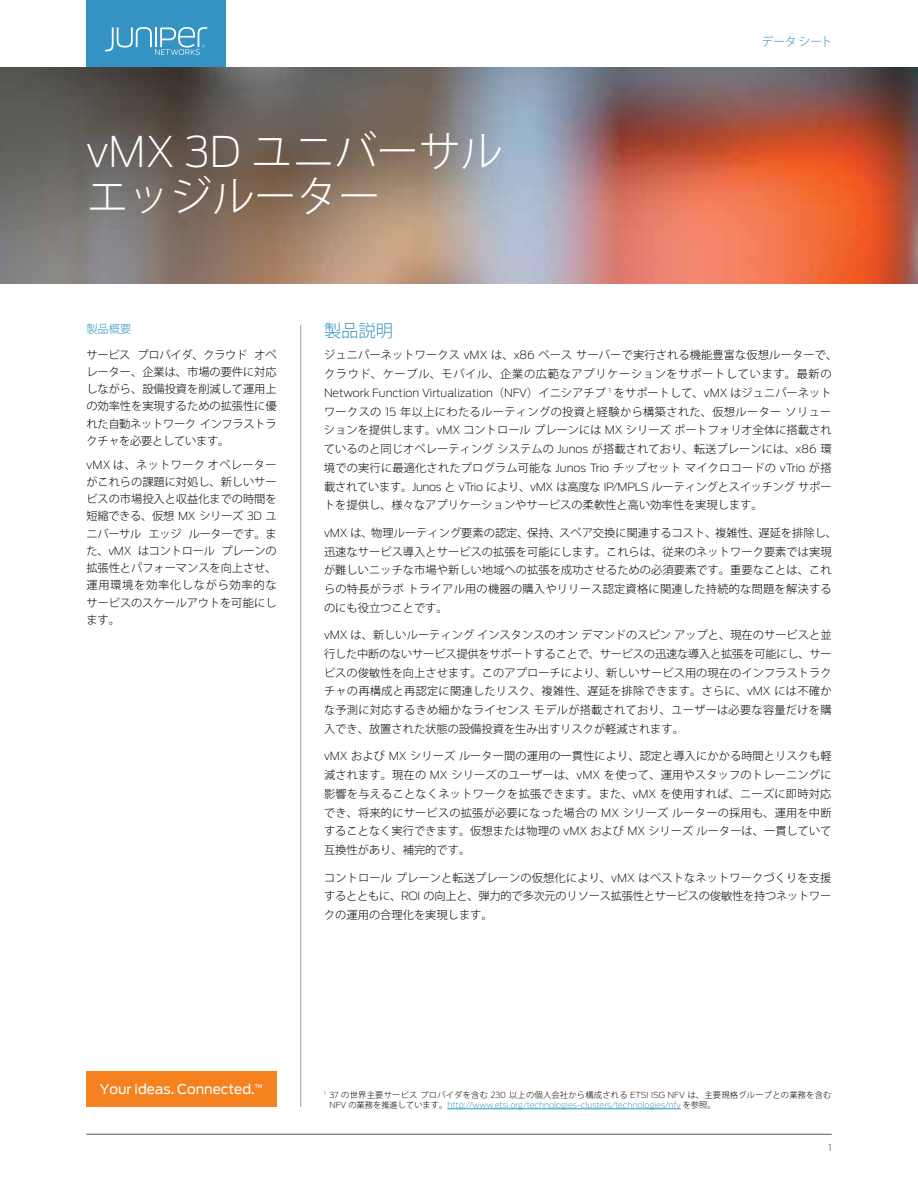
<style>
.page{position:relative;width:918px;height:1188px;background:#fff}
.page>*{position:absolute;margin:0;border:0;box-sizing:border-box;transform-origin:0 0}
.t1{font:300 42px/45px "Koz Go Pro";color:#fff}
.t2{font:300 17.25px "Koz Go Pro";color:#3493c2}
.t3{font:13.5px "Antenna";color:#fff}
.t4{font:300 12px "Koz Go Pro";letter-spacing:-.03em;color:#3493c2}
.t5{font:300 11.25px/18.8px "Koz Go Pro";color:#000;text-align:justify}
.t6{font:300 11.25px/18.8px "Koz Go Pro";letter-spacing:.055em;color:#000}
.t7{font:200 11.25px "Antenna";color:#000}
.t8{font:300 11.25px "Koz Go Pro";color:#3493c2}
.t9{font:300 9px "Antenna";color:#58585b}
.t10{font:200 8.25px "Antenna";color:#3493c2}
.t11{font:300 8.25px "Koz Go Pro";letter-spacing:.03em;color:#000}
.s1{font-family:"Antenna";font-weight:200}
.s2{font-family:"Koz Go Pro";font-weight:300}
.s3{color:#000}
.s4{font-family:"Koz Go Pro";font-weight:300;color:#000}
</style>
<div class="page">
<hr style="left:300px;top:325px;width:1px;height:782px;background:#97999c">
<img style="left:0;top:68px;width:918px;height:216px">
<hr style="left:86px;top:1134px;width:746px;height:1px;background:#58585b">
<svg style="left:86px;top:0;width:140px;height:68px;background:#4098c3"></svg>
<div style="left:86px;top:1071px;width:191px;height:36px;background:#f5821f"></div>
<hr style="left:447px;top:1109px;width:234px;height:1px;background:#3493c2">
<h1 class="t1" style="left:86px;top:129px;width:418px"><span class="s1">vMX 3D</span> ユニバーサルエッジルーター</h1>
<p class="t4" style="left:762px;top:34px;width:72px">データシート</p>
<p class="t8" style="left:86px;top:321px;width:46px">製品概要</p>
<p class="t5" style="left:86px;top:346px;width:192px;line-height:17.2px">サービス プロバイダ、クラウド オペレーター、企業は、市場の要件に対応しながら、設備投資を削減して運用上の効率性を実現するための拡張性に優れた自動ネットワークインフラストラクチャを必要としています。</p>
<p class="t5" style="left:86px;top:456px;width:192px;line-height:17.2px"><span class="s1">vMX</span> は、ネットワークオペレーターがこれらの課題に対処し、新しいサービスの市場投入と収益化までの時間を短縮できる、仮想 <span class="s1">MX</span> シリーズ <span class="s1">3D</span> ユニバーサル エッジ ルーターです。また、<span class="s1">vMX</span> はコントロールプレーンの拡張性とパフォーマンスを向上させ、運用環境を効率化しながら効率的なサービスのスケールアウトを可能にします。</p>
<h2 class="t2" style="left:324px;top:320px;width:70px">製品説明</h2>
<p class="t6" style="left:324px;top:346px;width:515px">ジュニパーネットワークス <span class="s1">vMX</span> は、<span class="s1">x86</span> ベースサーバーで実行される機能豊富な仮想ルーターで、クラウド、ケーブル、モバイル、企業の広範なアプリケーションをサポートしています。最新の</p>
<p class="t7" style="left:324px;top:386px;width:509px">Network Function Virtualization<span class="s2">（</span>NFV<span class="s2">）イニシアチブ</span> <sup>1</sup> <span class="s2">をサポートして、</span>vMX <span class="s2">はジュニパーネット</span></p>
<p class="t5" style="left:324px;top:402px;width:509px">ワークスの <span class="s1">15</span> 年以上にわたるルーティングの投資と経験から構築された、仮想ルーターソリューションを提供します。<span class="s1">vMX</span> コントロールプレーンには <span class="s1">MX</span> シリーズポートフォリオ全体に搭載されているのと同じオペレーティングシステムの <span class="s1">Junos</span> が搭載されており、転送プレーンには、<span class="s1">x86</span> 環境での実行に最適化されたプログラム可能な <span class="s1">Junos Trio</span> チップセットマイクロコードの <span class="s1">vTrio</span> が搭載されています。<span class="s1">Junos</span> と <span class="s1">vTrio</span> により、<span class="s1">vMX</span> は高度な <span class="s1">IP/MPLS</span> ルーティングとスイッチングサポートを提供し、様々なアプリケーションやサービスの柔軟性と高い効率性を実現します。</p>
<p class="t5" style="left:324px;top:523px;width:515px;text-align:left"><span class="s1">vMX</span> は、物理ルーティング要素の認定、保持、スペア交換に関連するコスト、複雑性、遅延を排除し、迅速なサービス導入とサービスの拡張を可能にします。これらは、従来のネットワーク要素では実現が難しいニッチな市場や新しい地域への拡張を成功させるための必須要素です。重要なことは、これらの特長がラボトライアル用の機器の購入やリリース認定資格に関連した持続的な問題を解決するのにも役立つことです。</p>
<p class="t5" style="left:324px;top:626px;width:509px"><span class="s1">vMX</span> は、新しいルーティングインスタンスのオンデマンドのスピンアップと、現在のサービスと並行した中断のないサービス提供をサポートすることで、サービスの迅速な導入と拡張を可能にし、サービスの俊敏性を向上させます。このアプローチにより、新しいサービス用の現在のインフラストラクチャの再構成と再認定に関連したリスク、複雑性、遅延を排除できます。さらに、<span class="s1">vMX</span> には不確かな予測に対応するきめ細かなライセンスモデルが搭載されており、ユーザーは必要な容量だけを購入でき、放置された状態の設備投資を生み出すリスクが軽減されます。</p>
<p class="t5" style="left:324px;top:747px;width:509px"><span class="s1">vMX</span> および <span class="s1">MX</span> シリーズルーター間の運用の一貫性により、認定と導入にかかる時間とリスクも軽減されます。現在の <span class="s1">MX</span> シリーズのユーザーは、<span class="s1">vMX</span> を使って、運用やスタッフのトレーニングに影響を与えることなくネットワークを拡張できます。また、<span class="s1">vMX</span> を使用すれば、ニーズに即時対応でき、将来的にサービスの拡張が必要になった場合の <span class="s1">MX</span> シリーズルーターの採用も、運用を中断することなく実行できます。仮想または物理の <span class="s1">vMX</span> および <span class="s1">MX</span> シリーズルーターは、一貫していて互換性があり、補完的です。</p>
<p class="t5" style="left:324px;top:868px;width:509px">コントロールプレーンと転送プレーンの仮想化により、<span class="s1">vMX</span> はベストなネットワークづくりを支援するとともに、<span class="s1">ROI</span> の向上と、弾力的で多次元のリソース拡張性とサービスの俊敏性を持つネットワークの運用の合理化を実現します。</p>
<p class="t3" style="left:100px;top:1082px;width:165px">Your ideas. Connected.<sup>™</sup></p>
<p class="t11" style="left:324px;top:1089px;width:509px"><sup>1</sup> <span class="s1">37</span> の世界主要サービスプロバイダを含む <span class="s1">230</span> 以上の個人会社から構成される <span class="s1">ETSI ISG NFV</span> は、主要規格グループとの業務を含む</p>
<p class="t10" style="left:329px;top:1100px;width:388px"><span class="s3">NFV</span> <span class="s4">の業務を推進しています。</span>http://www.etsi.org/technologies-clusters/technologies/nfv <span class="s4">を参照。</span></p>
<p class="t9" style="left:828px;top:1142px;width:5px">1</p>
</div>
